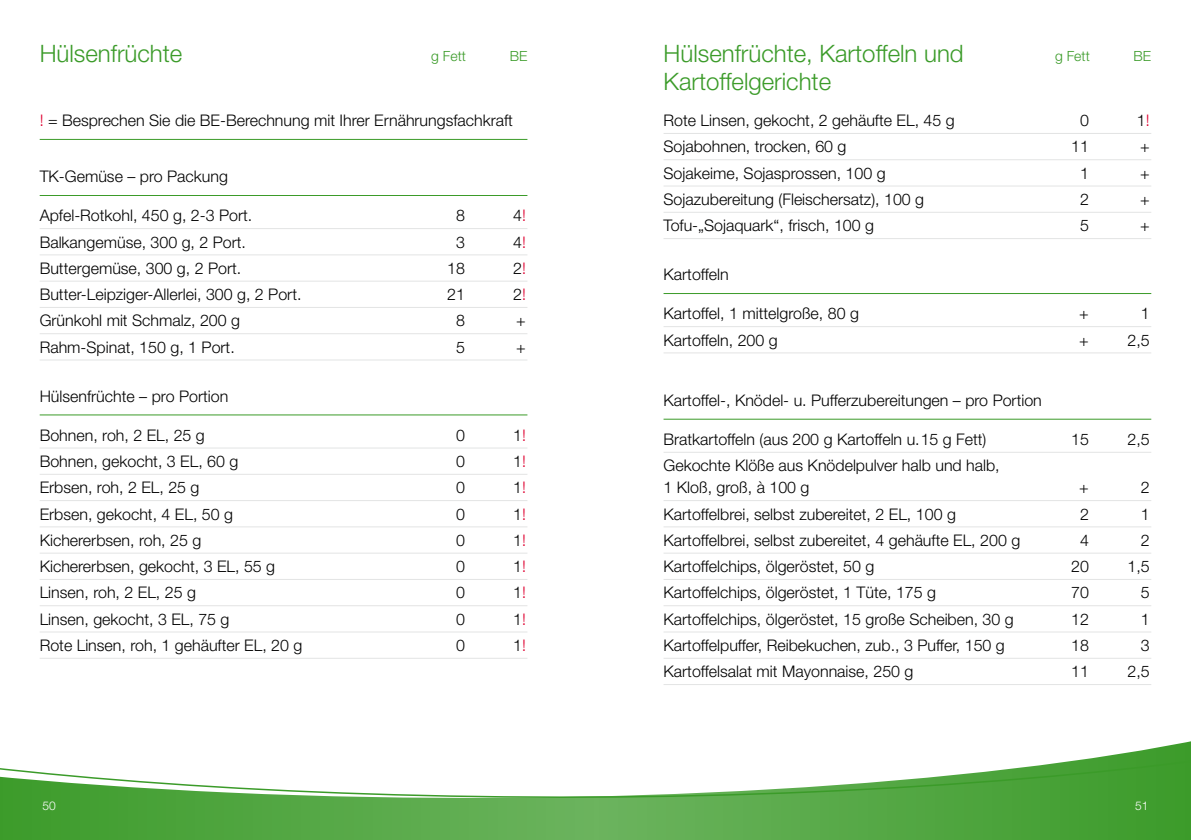
<style>
.page{position:relative;width:1191px;height:840px;background:#fff}
.page>*{position:absolute;margin:0;border:0;box-sizing:border-box;transform-origin:0 0}
.t1{font:300 24px/28px "Helvetica Neue";color:#3b9b29}
.t2{font:300 16px/22px "Helvetica Neue";color:#000}
.t3{font:300 14px "Helvetica Neue";color:#3b9b29}
.t4{font:300 12px "Helvetica Neue";color:#fff}
.s1{color:#df0030}
</style>
<div class="page">
<svg style="left:0;top:741px;width:1191px;height:98px"></svg>
<svg style="left:0;top:757px;width:1191px;height:49px"></svg>
<hr style="left:40px;top:139px;width:487px;height:1px;background:#3b9b29">
<hr style="left:40px;top:195px;width:487px;height:1px;background:#3b9b29">
<hr style="left:40px;top:228px;width:487px;height:1px;background:#e3e4e4">
<hr style="left:40px;top:254px;width:487px;height:1px;background:#e3e4e4">
<hr style="left:40px;top:280px;width:487px;height:1px;background:#e3e4e4">
<hr style="left:40px;top:307px;width:487px;height:1px;background:#e3e4e4">
<hr style="left:40px;top:333px;width:487px;height:1px;background:#e3e4e4">
<hr style="left:40px;top:359px;width:487px;height:1px;background:#e3e4e4">
<hr style="left:40px;top:414px;width:487px;height:1px;background:#3b9b29">
<hr style="left:40px;top:447px;width:487px;height:1px;background:#e3e4e4">
<hr style="left:40px;top:473px;width:487px;height:1px;background:#e3e4e4">
<hr style="left:40px;top:500px;width:487px;height:1px;background:#e3e4e4">
<hr style="left:40px;top:526px;width:487px;height:1px;background:#e3e4e4">
<hr style="left:40px;top:552px;width:487px;height:1px;background:#e3e4e4">
<hr style="left:40px;top:578px;width:487px;height:1px;background:#e3e4e4">
<hr style="left:40px;top:605px;width:487px;height:1px;background:#e3e4e4">
<hr style="left:40px;top:631px;width:487px;height:1px;background:#e3e4e4">
<hr style="left:40px;top:657px;width:487px;height:1px;background:#e3e4e4">
<hr style="left:663px;top:133px;width:488px;height:1px;background:#e3e4e4">
<hr style="left:663px;top:159px;width:488px;height:1px;background:#e3e4e4">
<hr style="left:663px;top:185px;width:488px;height:1px;background:#e3e4e4">
<hr style="left:663px;top:212px;width:488px;height:1px;background:#e3e4e4">
<hr style="left:663px;top:238px;width:488px;height:1px;background:#e3e4e4">
<hr style="left:663px;top:293px;width:488px;height:1px;background:#3b9b29">
<hr style="left:663px;top:326px;width:488px;height:1px;background:#e3e4e4">
<hr style="left:663px;top:352px;width:488px;height:1px;background:#e3e4e4">
<hr style="left:663px;top:418px;width:488px;height:1px;background:#3b9b29">
<hr style="left:663px;top:451px;width:488px;height:1px;background:#e3e4e4">
<hr style="left:663px;top:500px;width:488px;height:1px;background:#e3e4e4">
<hr style="left:663px;top:526px;width:488px;height:1px;background:#e3e4e4">
<hr style="left:663px;top:552px;width:488px;height:1px;background:#e3e4e4">
<hr style="left:663px;top:578px;width:488px;height:1px;background:#e3e4e4">
<hr style="left:663px;top:605px;width:488px;height:1px;background:#e3e4e4">
<hr style="left:663px;top:631px;width:488px;height:1px;background:#e3e4e4">
<hr style="left:663px;top:657px;width:488px;height:1px;background:#e3e4e4">
<hr style="left:663px;top:683px;width:488px;height:1px;background:#e3e4e4">
<h1 class="t1" style="left:40px;top:38px;width:144px">Hülsenfrüchte</h1>
<h1 class="t1" style="left:663px;top:38px;width:302px">Hülsenfrüchte, Kartoffeln und<br>Kartoffelgerichte</h1>
<p class="t2" style="left:663px;top:109px;width:293px">Rote Linsen, gekocht, 2 gehäufte EL, 45 g</p>
<p class="t2" style="left:1080px;top:109px;width:10px">0</p>
<p class="t2" style="left:1137px;top:109px;width:14px">1<span class="s1">!</span></p>
<p class="t2" style="left:663px;top:135px;width:184px">Sojabohnen, trocken, 60 g</p>
<p class="t2" style="left:1071px;top:135px;width:19px">11</p>
<p class="t2" style="left:1140px;top:135px;width:11px">+</p>
<p class="t2" style="left:663px;top:161px;width:224px">Sojakeime, Sojasprossen, 100 g</p>
<p class="t2" style="left:1080px;top:161px;width:10px">1</p>
<p class="t2" style="left:1140px;top:161px;width:11px">+</p>
<p class="t2" style="left:663px;top:188px;width:262px">Sojazubereitung (Fleischersatz), 100 g</p>
<p class="t2" style="left:1080px;top:188px;width:10px">2</p>
<p class="t2" style="left:1140px;top:188px;width:11px">+</p>
<p class="t2" style="left:663px;top:214px;width:212px">Tofu-„Sojaquark“, frisch, 100 g</p>
<p class="t2" style="left:1080px;top:214px;width:10px">5</p>
<p class="t2" style="left:1140px;top:214px;width:11px">+</p>
<p class="t2" style="left:663px;top:263px;width:67px">Kartoffeln</p>
<p class="t2" style="left:663px;top:302px;width:197px">Kartoffel, 1 mittelgroße, 80 g</p>
<p class="t2" style="left:1079px;top:302px;width:11px">+</p>
<p class="t2" style="left:1140px;top:302px;width:10px">1</p>
<p class="t2" style="left:663px;top:328px;width:116px">Kartoffeln, 200 g</p>
<p class="t2" style="left:1079px;top:328px;width:11px">+</p>
<p class="t2" style="left:1127px;top:328px;width:24px">2,5</p>
<p class="t3" style="left:431px;top:47px;width:36px">g Fett</p>
<p class="t3" style="left:510px;top:47px;width:19px">BE</p>
<p class="t3" style="left:1055px;top:47px;width:36px">g Fett</p>
<p class="t3" style="left:1133px;top:47px;width:19px">BE</p>
<p class="t2" style="left:40px;top:109px;width:475px"><span class="s1">!</span> = Besprechen Sie die BE-Berechnung mit Ihrer Ernährungsfachkraft</p>
<p class="t2" style="left:40px;top:165px;width:190px">TK-Gemüse – pro Packung</p>
<p class="t2" style="left:40px;top:204px;width:214px">Apfel-Rotkohl, 450 g, 2-3 Port.</p>
<p class="t2" style="left:456px;top:204px;width:10px">8</p>
<p class="t2" style="left:513px;top:204px;width:14px">4<span class="s1">!</span></p>
<p class="t2" style="left:40px;top:230px;width:208px">Balkangemüse, 300 g, 2 Port.</p>
<p class="t2" style="left:456px;top:230px;width:10px">3</p>
<p class="t2" style="left:513px;top:230px;width:14px">4<span class="s1">!</span></p>
<p class="t2" style="left:40px;top:257px;width:203px">Buttergemüse, 300 g, 2 Port.</p>
<p class="t2" style="left:447px;top:257px;width:19px">18</p>
<p class="t2" style="left:513px;top:257px;width:14px">2<span class="s1">!</span></p>
<p class="t2" style="left:40px;top:283px;width:263px">Butter-Leipziger-Allerlei, 300 g, 2 Port.</p>
<p class="t2" style="left:447px;top:283px;width:19px">21</p>
<p class="t2" style="left:513px;top:283px;width:14px">2<span class="s1">!</span></p>
<p class="t2" style="left:40px;top:309px;width:202px">Grünkohl mit Schmalz, 200 g</p>
<p class="t2" style="left:456px;top:309px;width:10px">8</p>
<p class="t2" style="left:516px;top:309px;width:11px">+</p>
<p class="t2" style="left:40px;top:335px;width:197px">Rahm-Spinat, 150 g, 1 Port.</p>
<p class="t2" style="left:456px;top:335px;width:10px">5</p>
<p class="t2" style="left:516px;top:335px;width:11px">+</p>
<p class="t2" style="left:40px;top:384px;width:190px">Hülsenfrüchte – pro Portion</p>
<p class="t2" style="left:40px;top:423px;width:167px">Bohnen, roh, 2 EL, 25 g</p>
<p class="t2" style="left:456px;top:423px;width:10px">0</p>
<p class="t2" style="left:513px;top:423px;width:14px">1<span class="s1">!</span></p>
<p class="t2" style="left:40px;top:449px;width:200px">Bohnen, gekocht, 3 EL, 60 g</p>
<p class="t2" style="left:456px;top:449px;width:10px">0</p>
<p class="t2" style="left:513px;top:449px;width:14px">1<span class="s1">!</span></p>
<p class="t2" style="left:40px;top:476px;width:161px">Erbsen, roh, 2 EL, 25 g</p>
<p class="t2" style="left:456px;top:476px;width:10px">0</p>
<p class="t2" style="left:513px;top:476px;width:14px">1<span class="s1">!</span></p>
<p class="t2" style="left:40px;top:502px;width:195px">Erbsen, gekocht, 4 EL, 50 g</p>
<p class="t2" style="left:456px;top:502px;width:10px">0</p>
<p class="t2" style="left:513px;top:502px;width:14px">1<span class="s1">!</span></p>
<p class="t2" style="left:40px;top:528px;width:163px">Kichererbsen, roh, 25 g</p>
<p class="t2" style="left:456px;top:528px;width:10px">0</p>
<p class="t2" style="left:513px;top:528px;width:14px">1<span class="s1">!</span></p>
<p class="t2" style="left:40px;top:555px;width:237px">Kichererbsen, gekocht, 3 EL, 55 g</p>
<p class="t2" style="left:456px;top:555px;width:10px">0</p>
<p class="t2" style="left:513px;top:555px;width:14px">1<span class="s1">!</span></p>
<p class="t2" style="left:40px;top:581px;width:158px">Linsen, roh, 2 EL, 25 g</p>
<p class="t2" style="left:456px;top:581px;width:10px">0</p>
<p class="t2" style="left:513px;top:581px;width:14px">1<span class="s1">!</span></p>
<p class="t2" style="left:40px;top:607px;width:191px">Linsen, gekocht, 3 EL, 75 g</p>
<p class="t2" style="left:456px;top:607px;width:10px">0</p>
<p class="t2" style="left:513px;top:607px;width:14px">1<span class="s1">!</span></p>
<p class="t2" style="left:40px;top:633px;width:264px">Rote Linsen, roh, 1 gehäufter EL, 20 g</p>
<p class="t2" style="left:456px;top:633px;width:10px">0</p>
<p class="t2" style="left:513px;top:633px;width:14px">1<span class="s1">!</span></p>
<p class="t2" style="left:663px;top:388px;width:380px">Kartoffel-, Knödel- u. Pufferzubereitungen – pro Portion</p>
<p class="t2" style="left:663px;top:427px;width:324px">Bratkartoffeln (aus 200 g Kartoffeln u. 15 g Fett)</p>
<p class="t2" style="left:1071px;top:427px;width:19px">15</p>
<p class="t2" style="left:1127px;top:427px;width:24px">2,5</p>
<p class="t2" style="left:663px;top:454px;width:338px">Gekochte Klöße aus Knödelpulver halb und halb,<br>1 Kloß, groß, à 100 g</p>
<p class="t2" style="left:1079px;top:476px;width:11px">+</p>
<p class="t2" style="left:1140px;top:476px;width:10px">2</p>
<p class="t2" style="left:663px;top:502px;width:294px">Kartoffelbrei, selbst zubereitet, 2 EL, 100 g</p>
<p class="t2" style="left:1080px;top:502px;width:10px">2</p>
<p class="t2" style="left:1140px;top:502px;width:10px">1</p>
<p class="t2" style="left:663px;top:528px;width:358px">Kartoffelbrei, selbst zubereitet, 4 gehäufte EL, 200 g</p>
<p class="t2" style="left:1080px;top:528px;width:10px">4</p>
<p class="t2" style="left:1140px;top:528px;width:10px">2</p>
<p class="t2" style="left:663px;top:555px;width:212px">Kartoffelchips, ölgeröstet, 50 g</p>
<p class="t2" style="left:1071px;top:555px;width:19px">20</p>
<p class="t2" style="left:1127px;top:555px;width:24px">1,5</p>
<p class="t2" style="left:663px;top:581px;width:274px">Kartoffelchips, ölgeröstet, 1 Tüte, 175 g</p>
<p class="t2" style="left:1071px;top:581px;width:19px">70</p>
<p class="t2" style="left:1140px;top:581px;width:10px">5</p>
<p class="t2" style="left:663px;top:607px;width:352px">Kartoffelchips, ölgeröstet, 15 große Scheiben, 30 g</p>
<p class="t2" style="left:1071px;top:607px;width:19px">12</p>
<p class="t2" style="left:1140px;top:607px;width:10px">1</p>
<p class="t2" style="left:663px;top:633px;width:343px">Kartoffelpuffer, Reibekuchen, zub., 3 Puffer, 150 g</p>
<p class="t2" style="left:1071px;top:633px;width:19px">18</p>
<p class="t2" style="left:1140px;top:633px;width:10px">3</p>
<p class="t2" style="left:663px;top:660px;width:251px">Kartoffelsalat mit Mayonnaise, 250 g</p>
<p class="t2" style="left:1071px;top:660px;width:19px">11</p>
<p class="t2" style="left:1127px;top:660px;width:24px">2,5</p>
<p class="t4" style="left:43px;top:797px;width:15px">50</p>
<p class="t4" style="left:1135px;top:797px;width:15px">51</p>
</div>
